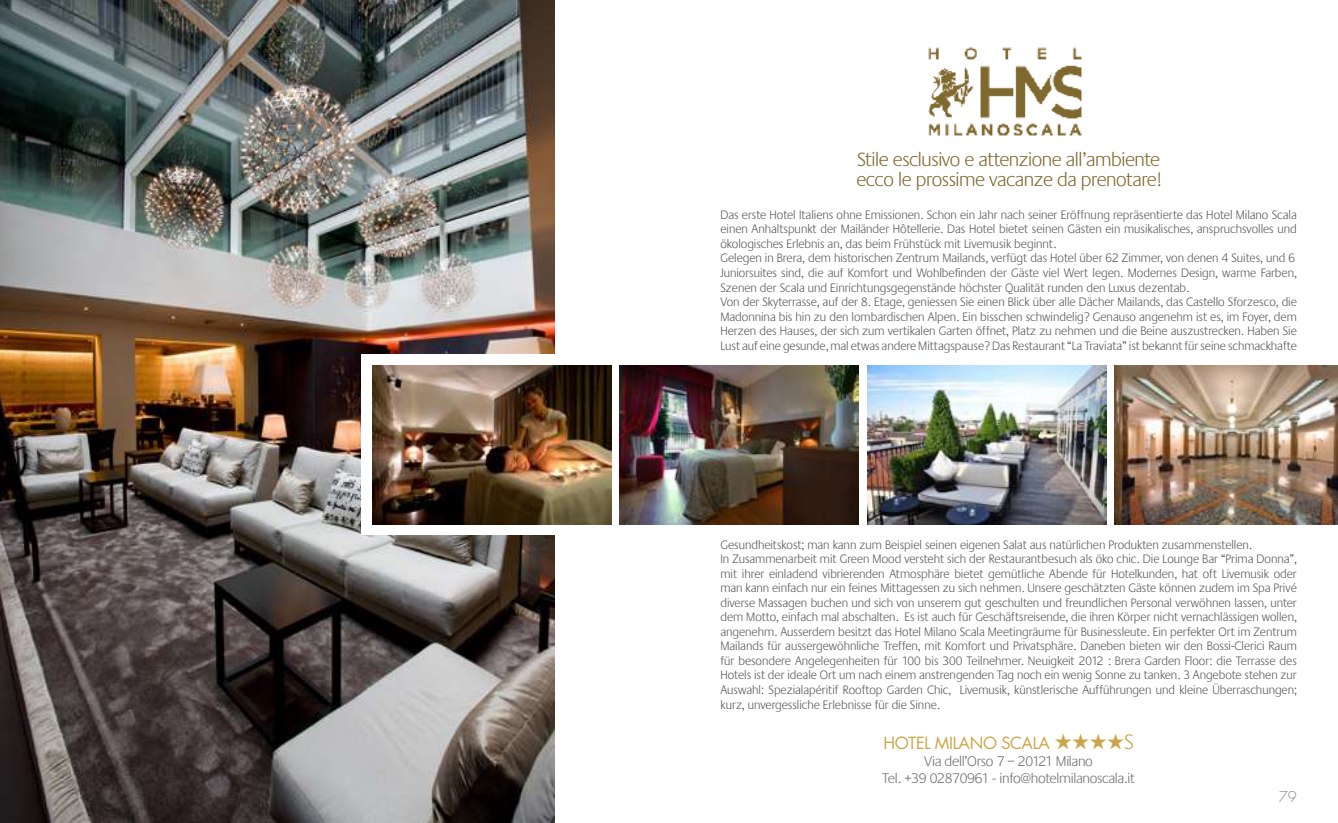
<style>
.page{position:relative;width:1338px;height:823px;background:#fff}
.page>*{position:absolute;margin:0;border:0;box-sizing:border-box;transform-origin:0 0}
.t1{font:300 20px/20px "Praxis";letter-spacing:-.02em;color:#7f692f}
.t2{font:16.4px "Futura Std";letter-spacing:-.02em;color:#cba548}
.t3{font:300 14.6px/17.2px "Praxis";letter-spacing:-.02em;color:#706f6f;text-align:center}
.t4{font:300 14.6px "Futura Std";color:#878787}
.t5{font:300 12.8px/14.6px "Praxis";color:#575756}
.s1{font-family:"Praxis";font-weight:300;font-size:21.8px}
</style>
<div class="page">
<img style="left:0;top:0;width:554px;height:822px">
<div style="left:362px;top:354px;width:271px;height:180px;background:#fff"></div>
<img style="left:620px;top:365px;width:239px;height:159px">
<img style="left:372px;top:365px;width:239px;height:158px">
<img style="left:867px;top:365px;width:239px;height:159px">
<img style="left:1114px;top:365px;width:224px;height:159px">
<img style="left:928px;top:47px;width:154px;height:89px">
<h1 class="t1" style="left:856px;top:150px;width:306px">Stile esclusivo e attenzione all’ambiente ecco le prossime vacanze da prenotare!</h1>
<p class="t5" style="left:720px;top:207px;width:578px">Das erste Hotel Italiens ohne Emissionen. Schon ein Jahr nach seiner Eröffnung repräsentierte das Hotel Milano Scala einen Anhaltspunkt der Mailänder Hôtellerie. Das Hotel bietet seinen Gästen ein musikalisches, anspruchsvolles und ökologisches Erlebnis an, das beim Frühstück mit Livemusik beginnt.<br>Gelegen in Brera, dem historischen Zentrum Mailands, verfügt das Hotel über 62 Zimmer, von denen 4 Suites, und 6<br>Juniorsuites sind, die auf Komfort und Wohlbefinden der Gäste viel Wert legen. Modernes Design, warme Farben, Szenen der Scala und Einrichtungsgegenstände höchster Qualität runden den Luxus dezentab.<br>Von der Skyterrasse, auf der 8. Etage, geniessen Sie einen Blick über alle Dächer Mailands, das Castello Sforzesco, die Madonnina bis hin zu den lombardischen Alpen. Ein bisschen schwindelig? Genauso angenehm ist es, im Foyer, dem Herzen des Hauses, der sich zum vertikalen Garten öffnet, Platz zu nehmen und die Beine auszustrecken. Haben Sie Lust auf eine gesunde, mal etwas andere Mittagspause? Das Restaurant “La Traviata” ist bekannt für seine schmackhafte</p>
<p class="t5" style="left:720px;top:537px;width:578px">Gesundheitskost; man kann zum Beispiel seinen eigenen Salat aus natürlichen Produkten zusammenstellen.<br>In Zusammenarbeit mit Green Mood versteht sich der Restaurantbesuch als öko chic. Die Lounge Bar “Prima Donna”, mit ihrer einladend vibrierenden Atmosphäre bietet gemütliche Abende für Hotelkunden, hat oft Livemusik oder man kann einfach nur ein feines Mittagessen zu sich nehmen. Unsere geschätzten Gäste können zudem im Spa Privé diverse Massagen buchen und sich von unserem gut geschulten und freundlichen Personal verwöhnen lassen, unter dem Motto, einfach mal abschalten. Es ist auch für Geschäftsreisende, die ihren Körper nicht vernachlässigen wollen, angenehm. Ausserdem besitzt das Hotel Milano Scala Meetingräume für Businessleute. Ein perfekter Ort im Zentrum Mailands für aussergewöhnliche Treffen, mit Komfort und Privatsphäre. Daneben bieten wir den Bossi-Clerici Raum für besondere Angelegenheiten für 100 bis 300 Teilnehmer. Neuigkeit 2012 : Brera Garden Floor: die Terrasse des Hotels ist der ideale Ort um nach einem anstrengenden Tag noch ein wenig Sonne zu tanken. 3 Angebote stehen zur Auswahl: Spezialapéritif Rooftop Garden Chic, Livemusik, künstlerische Aufführungen und kleine Überraschungen; kurz, unvergessliche Erlebnisse für die Sinne.</p>
<p class="t2" style="left:884px;top:731px;width:252px">HOTEL MILANO SCALA ★★★★<span class="s1">S</span></p>
<p class="t3" style="left:882px;top:752px;width:254px">Via dell’Orso 7 – 20121 Milano<br>Tel. +39 02870961 - info@hotelmilanoscala.it</p>
<p class="t4" style="left:1279px;top:787px;width:20px">79</p>
</div>
